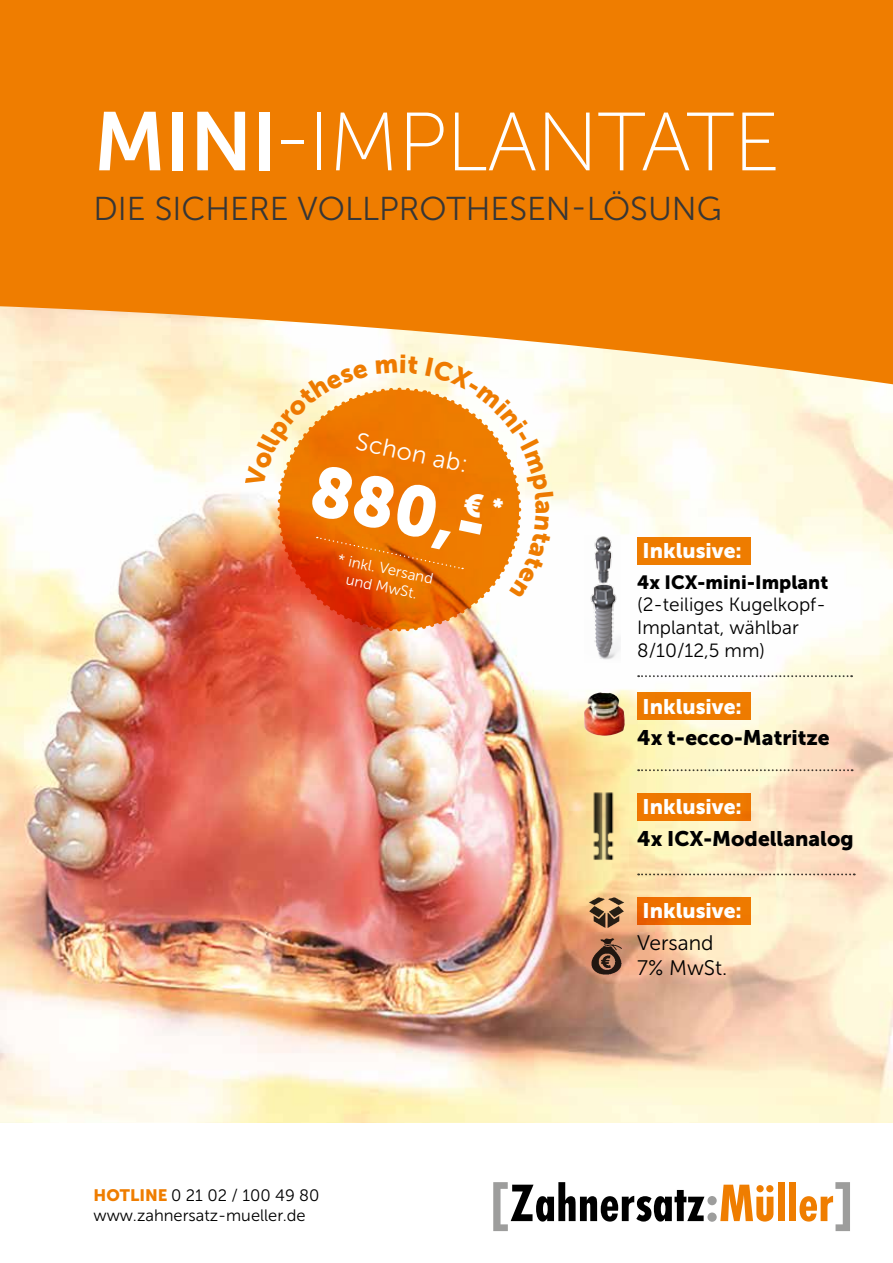
<style>
.page{position:relative;width:893px;height:1263px;background:#fff}
.page>*{position:absolute;margin:0;border:0;box-sizing:border-box;transform-origin:0 0}
.t1{font:82.5px "Museo Sans 100";letter-spacing:-.01em;color:#fff}
.t2{font:70.5px "Museo Sans 900";color:#fff}
.t3{font:33px "Museo Sans 300";color:#373636}
.t4{font:24.6px "Museo Sans 300";color:#fff}
.t5{font:21px "Museo Sans 900";color:#fff}
.t6{font:21px "Museo Sans 900";color:#000}
.t7{font:21px/25.2px "Museo Sans 300";color:#000}
.t8{font:19.05px/23px "Museo Sans 300";color:#000}
.t9{font:19.05px "Museo Sans 900";color:#000}
.t10{font:16.5px/19.5px "Museo Sans 300";color:#000}
.t11{font:15px/18px "Museo Sans 300";color:#fff;text-align:center}
.s1{font-family:"Museo Sans 700"}
.s2{font-family:"Museo Sans 900";color:#ef7d00}
</style>
<div class="page">
<img style="left:0;top:385px;width:893px;height:738px">
<svg style="left:0;top:0;width:893px;height:385px;background:#f08815"></svg>
<svg style="left:493px;top:1182px;width:280px;height:49px"></svg>
<div style="left:778px;top:1182px;width:7px;height:39px;background:#ef7d00"></div>
<div style="left:789px;top:1182px;width:7px;height:39px;background:#ef7d00"></div>
<svg style="left:799px;top:1182px;width:51px;height:49px"></svg>
<div style="left:637px;top:537px;width:114px;height:27px;background:#ef7d00"></div>
<div style="left:637px;top:692px;width:114px;height:28px;background:#ef7d00"></div>
<div style="left:637px;top:793px;width:114px;height:27px;background:#ef7d00"></div>
<div style="left:637px;top:897px;width:114px;height:27px;background:linear-gradient(to right,#eb6900,#ef7b00)"></div>
<img style="left:586px;top:893px;width:40px;height:39px">
<img style="left:578px;top:932px;width:55px;height:55px">
<svg style="left:638px;top:675px;width:214px;height:2px"></svg>
<svg style="left:638px;top:769px;width:215px;height:2px"></svg>
<svg style="left:638px;top:873px;width:217px;height:2px"></svg>
<img style="left:585px;top:536px;width:36px;height:126px">
<img style="left:584px;top:692px;width:41px;height:44px">
<img style="left:590px;top:790px;width:28px;height:81px">
<svg style="left:245px;top:354px;width:309px;height:283px"></svg>
<h1 class="t1" style="left:94px;top:98px;width:688px"><span class="s1">MINI</span>-IMPLANTATE</h1>
<h3 class="t3" style="left:94px;top:191px;width:630px">DIE SICHERE VOLLPROTHESEN-LÖSUNG</h3>
<p class="t4" style="left:359px;top:428px;width:115px;rotate:12deg">Schon ab:</p>
<h2 class="t2" style="left:320px;top:450px;width:192px;rotate:12deg">880,-<sup>€</sup> <sup>*</sup></h2>
<p class="t11" style="left:340px;top:550px;width:99px;rotate:12deg">* inkl. Versand und MwSt.</p>
<p class="t10" style="left:94px;top:1186px;width:227px"><span class="s2">HOTLINE</span> 0 21 02 / 100 49 80 www.zahnersatz-mueller.de</p>
<p class="t5" style="left:643px;top:539px;width:101px">Inklusive:</p>
<p class="t9" style="left:637px;top:571px;width:193px">4x ICX-mini-Implant</p>
<p class="t8" style="left:637px;top:594px;width:190px">(2-teiliges Kugelkopf-<br>Implantat, wählbar<br>8/10/12,5 mm)</p>
<p class="t5" style="left:643px;top:694px;width:101px">Inklusive:</p>
<p class="t6" style="left:637px;top:726px;width:194px">4x t-ecco-Matritze</p>
<p class="t5" style="left:643px;top:795px;width:101px">Inklusive:</p>
<p class="t6" style="left:637px;top:827px;width:218px">4x ICX-Modellanalog</p>
<p class="t5" style="left:643px;top:899px;width:101px">Inklusive:</p>
<p class="t7" style="left:637px;top:930px;width:92px">Versand<br>7% MwSt.</p>
</div>
